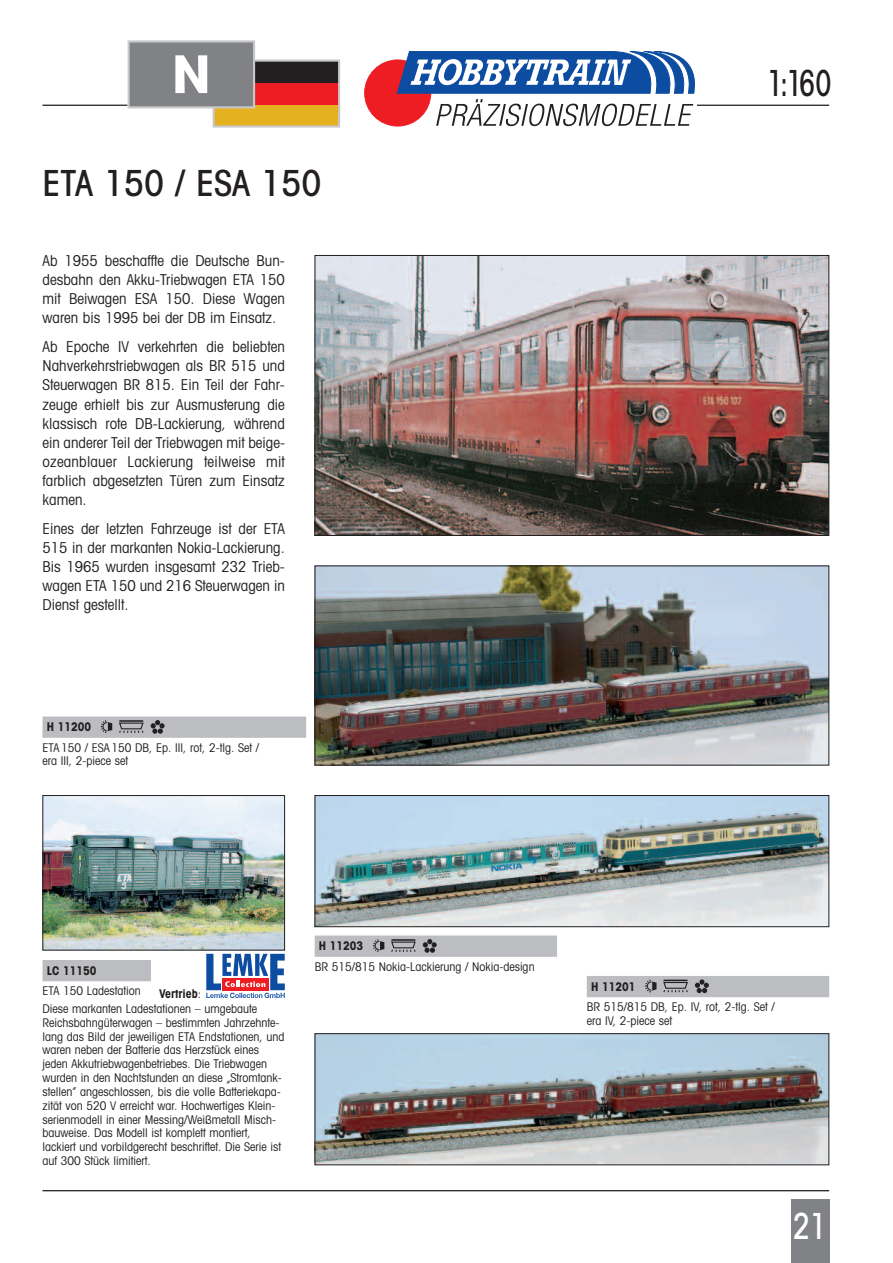
<style>
.page{position:relative;width:893px;height:1263px;background:#fff}
.page>*{position:absolute;margin:0;border:0;box-sizing:border-box;transform-origin:0 0}
.t1{font:700 51px "Avant Garde";color:#fff}
.t2{font:500 condensed 36px "Avant Garde";color:#231f20}
.t3{font:500 condensed 36px "Avant Garde";color:#231f20;scale:.8 1}
.t4{font:500 condensed 36px "Avant Garde";color:#fff;scale:.85 1}
.t5{font:condensed 15px/19.2px "Avant Garde";color:#231f20;text-align:justify}
.t6{font:condensed 12px/13.8px "Avant Garde";color:#231f20}
.t7{font:700 condensed 12px "Avant Garde";color:#231f20}
.s1{font-weight:400}
</style>
<div class="page">
<hr style="left:43px;top:1190px;width:786px;height:1px;background:#231f20">
<div style="left:791px;top:1199px;width:38px;height:64px;background:#808285"></div>
<img style="left:317px;top:257px;width:510px;height:277px">
<div style="left:315px;top:255px;width:514px;height:281px;border:1px solid #231f20"></div>
<img style="left:45px;top:797px;width:238px;height:151px">
<div style="left:43px;top:795px;width:242px;height:155px;border:1px solid #231f20"></div>
<img style="left:317px;top:568px;width:510px;height:195px">
<img style="left:317px;top:797px;width:510px;height:128px">
<div style="left:315px;top:795px;width:514px;height:132px;border:1px solid #231f20"></div>
<img style="left:317px;top:1035px;width:510px;height:128px">
<div style="left:315px;top:1033px;width:514px;height:132px;border:1px solid #231f20"></div>
<div style="left:43px;top:716px;width:263px;height:22px;background:#bcbdc0"></div>
<svg style="left:151px;top:720px;width:13px;height:13px"></svg>
<svg style="left:119px;top:720px;width:25px;height:13px"></svg>
<svg style="left:101px;top:720px;width:11px;height:13px"></svg>
<div style="left:315px;top:935px;width:242px;height:22px;background:#bcbdc0"></div>
<svg style="left:423px;top:939px;width:13px;height:13px"></svg>
<svg style="left:391px;top:939px;width:25px;height:13px"></svg>
<svg style="left:373px;top:939px;width:11px;height:13px"></svg>
<div style="left:587px;top:976px;width:242px;height:21px;background:#bcbdc0"></div>
<svg style="left:695px;top:980px;width:13px;height:13px"></svg>
<svg style="left:663px;top:980px;width:25px;height:13px"></svg>
<svg style="left:645px;top:980px;width:11px;height:12px"></svg>
<div style="left:43px;top:960px;width:108px;height:21px;background:#bcbdc0"></div>
<div style="left:214px;top:105px;width:125px;height:21px;background:#e6b120"></div>
<div style="left:214px;top:83px;width:125px;height:22px;background:#ee1d23"></div>
<div style="left:214px;top:61px;width:125px;height:22px;background:#231f20"></div>
<div style="left:213px;top:60px;width:127px;height:68px;border:2px solid #c7c8ca"></div>
<hr style="left:587px;top:105px;width:242px;height:1px;background:#231f20">
<hr style="left:43px;top:105px;width:85px;height:1px;background:#231f20">
<div style="left:129px;top:41px;width:125px;height:66px;background:#808285"></div>
<div style="left:128px;top:40px;width:127px;height:68px;border:2px solid #c7c8ca"></div>
<div style="left:361px;top:21px;width:336px;height:132px;background:#fff"></div>
<div style="left:365px;top:60px;width:66px;height:66px;background:#ee1d23;border-radius:50%"></div>
<div style="left:364px;top:60px;width:67px;height:66px;border:1px solid #ee1d23;border-radius:50%"></div>
<svg style="left:397px;top:51px;width:299px;height:42px"></svg>
<svg style="left:436px;top:99px;width:257px;height:27px"></svg>
<svg style="left:206px;top:954px;width:79px;height:44px"></svg>
<h1 class="t1" style="left:172px;top:55px;width:40px">N</h1>
<h2 class="t2" style="left:43px;top:170px;width:280px">ETA 150 / ESA 150</h2>
<p class="t5" style="left:43px;top:252px;width:244px">Ab 1955 beschaffte die Deutsche Bun&shy;desbahn den Akku-Triebwagen ETA 150 mit Beiwagen ESA 150. Diese Wagen waren bis 1995 bei der DB im Einsatz.</p>
<p class="t5" style="left:43px;top:339px;width:244px">Ab Epoche IV verkehrten die beliebten Nahverkehrstriebwagen als BR 515 und Steuerwagen BR 815. Ein Teil der Fahr&shy;zeuge erhielt bis zur Ausmusterung die klassisch rote DB-Lackierung, während ein anderer Teil der Triebwagen mit beige&shy;ozeanblauer Lackierung teilweise mit farblich abgesetzten Türen zum Einsatz kamen.</p>
<p class="t5" style="left:43px;top:520px;width:244px">Eines der letzten Fahrzeuge ist der ETA 515 in der markanten Nokia-Lackierung.<br>Bis 1965 wurden insgesamt 232 Trieb&shy;wagen ETA 150 und 216 Steuerwagen in Dienst gestellt.</p>
<p class="t7" style="left:47px;top:723px;width:46px">H 11200</p>
<p class="t6" style="left:43px;top:741px;width:218px">ETA 150 / ESA 150 DB, Ep. III, rot, 2-tlg. Set / era III, 2-piece set</p>
<h2 class="t3" style="left:767px;top:70px;width:82px">1:160</h2>
<p class="t7" style="left:47px;top:966px;width:51px">LC 11150</p>
<p class="t6" style="left:43px;top:985px;width:100px">ETA 150 Ladestation</p>
<p class="t7" style="left:159px;top:989px;width:44px">Vertrieb<span class="s1">:</span></p>
<p class="t6" style="left:43px;top:1003px;width:243px">Diese markanten Ladestationen – umgebaute Reichsbahngüterwagen – bestimmten Jahrzehnte&shy;lang das Bild der jeweiligen ETA Endstationen, und waren neben der Batterie das Herzstück eines jeden Akkutriebwagenbetriebes. Die Triebwagen wurden in den Nachtstunden an diese „Stromtank&shy;stellen” angeschlossen, bis die volle Batteriekapa&shy;zität von 520 V erreicht war. Hochwertiges Klein&shy;serienmodell in einer Messing/Weißmetall Misch&shy;bauweise. Das Modell ist komplett montiert, lackiert und vorbildgerecht beschriftet. Die Serie ist auf 300 Stück limitiert.</p>
<p class="t7" style="left:319px;top:942px;width:46px">H 11203</p>
<p class="t6" style="left:315px;top:960px;width:221px">BR 515/815 Nokia-Lackierung / Nokia-design</p>
<p class="t7" style="left:591px;top:982px;width:46px">H 11201</p>
<p class="t6" style="left:587px;top:1001px;width:189px">BR 515/815 DB, Ep. IV, rot, 2-tlg. Set / era IV, 2-piece set</p>
<h2 class="t4" style="left:793px;top:1213px;width:41px">21</h2>
</div>
